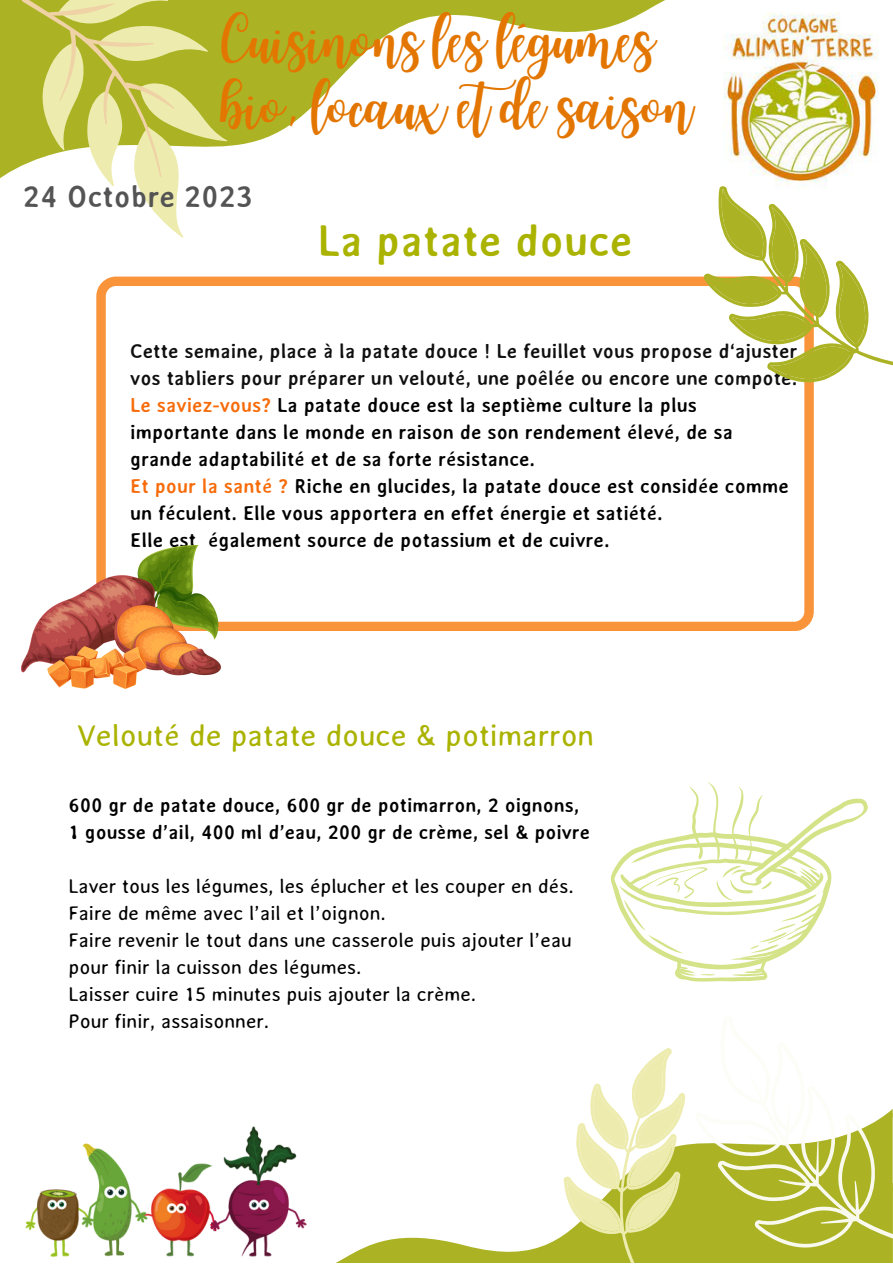
<style>
.page{position:relative;width:893px;height:1264px;background:#fff}
.page>*{position:absolute;margin:0;border:0;box-sizing:border-box;transform-origin:0 0}
.t1{font:48px/66.3px "Joshico";color:#e37601}
.t2{font:700 43.5px "Averia Sans";color:#aab300}
.t3{font:30px "Averia Sans";color:#aab300}
.t4{font:700 29.85px "Averia Sans";color:#545454}
.t5{font:700 19.8px/27px "Averia Sans";color:#000}
.t6{font:700 19.8px/27px "Averia Sans";color:#0f0f0f}
.t7{font:19.5px "Averia Sans";color:#000}
.t8{font:700 19.5px "Averia Sans";color:#000}
.s1{color:#f76b09}
</style>
<div class="page">
<svg style="left:280px;top:0;width:385px;height:131px"></svg>
<svg style="left:0;top:0;width:280px;height:238px"></svg>
<img style="left:25px;top:1126px;width:282px;height:131px">
<svg style="left:337px;top:1237px;width:202px;height:25px;fill:#abb325"></svg>
<img style="left:723px;top:12px;width:156px;height:138px">
<svg style="left:96px;top:276px;width:717px;height:355px"></svg>
<svg style="left:539px;top:1048px;width:353px;height:214px"></svg>
<svg style="left:668px;top:150px;width:203px;height:258px"></svg>
<svg style="left:702px;top:182px;width:190px;height:227px"></svg>
<img style="left:21px;top:545px;width:199px;height:143px">
<svg style="left:610px;top:782px;width:257px;height:199px"></svg>
<p class="t1" style="left:221px;top:6px;width:473px">Cuisinons les légumes bio, locaux etde saison</p>
<p class="t4" style="left:23px;top:179px;width:232px">24 Octobre 2023</p>
<p class="t2" style="left:317px;top:216px;width:316px">La patate douce</p>
<p class="t6" style="left:130px;top:337px;width:668px">Cette semaine, place à la patate douce ! Le feuillet vous propose d‘ajuster vos tabliers pour préparer un velouté, une poêlée ou encore une compote.</p>
<p class="t5" style="left:130px;top:391px;width:604px"><span class="s1">Le saviez-vous?</span> La patate douce est la septième culture la plus importante dans le monde en raison de son rendement élevé, de sa grande adaptabilité et de sa forte résistance.</p>
<p class="t5" style="left:130px;top:472px;width:660px"><span class="s1">Et pour la santé ?</span> Riche en glucides, la patate douce est considée comme un féculent. Elle vous apportera en effet énergie et satiété.</p>
<p class="t5" style="left:130px;top:526px;width:481px">Elle est également source de potassium et de cuivre.</p>
<p class="t3" style="left:77px;top:719px;width:518px">Velouté de patate douce &amp; potimarron</p>
<p class="t8" style="left:68px;top:794px;width:512px">600 gr de patate douce, 600 gr de potimarron, 2 oignons,</p>
<p class="t8" style="left:68px;top:821px;width:523px">1 gousse d’ail, 400 ml d’eau, 200 gr de crème, sel &amp; poivre</p>
<p class="t7" style="left:68px;top:875px;width:506px">Laver tous les légumes, les éplucher et les couper en dés.</p>
<p class="t7" style="left:68px;top:902px;width:319px">Faire de même avec l’ail et l’oignon.</p>
<p class="t7" style="left:68px;top:929px;width:505px">Faire revenir le tout dans une casserole puis ajouter l’eau</p>
<p class="t7" style="left:68px;top:956px;width:294px">pour finir la cuisson des légumes.</p>
<p class="t7" style="left:68px;top:983px;width:409px">Laisser cuire 15 minutes puis ajouter la crème.</p>
<p class="t7" style="left:68px;top:1010px;width:202px">Pour finir, assaisonner.</p>
</div>
